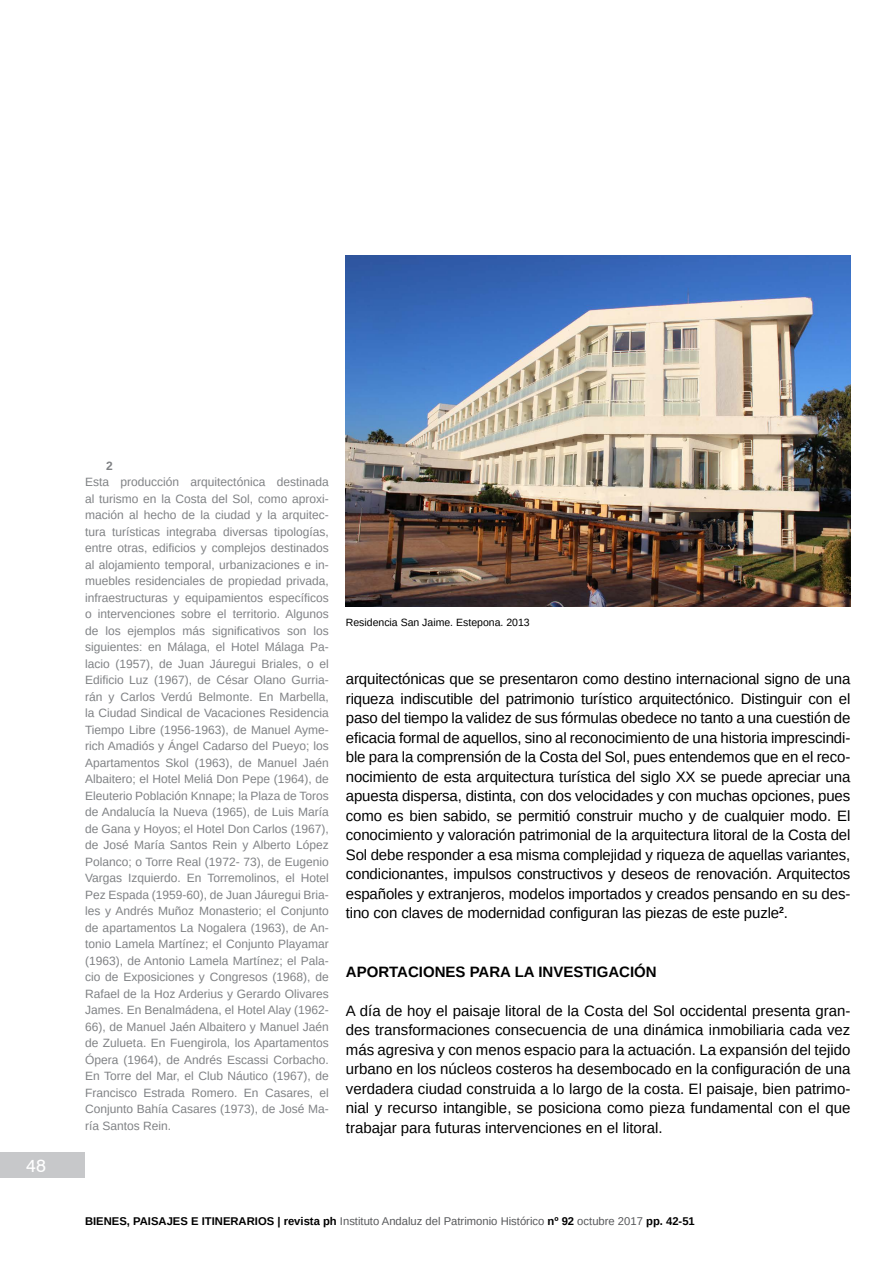
<style>
.page{position:relative;width:893px;height:1263px;background:#fff}
.page>*{position:absolute;margin:0;border:0;box-sizing:border-box;transform-origin:0 0}
.t1{font:18px "Swiss 721 BT";color:#fff}
.t2{font:15px/19.5px "Arimo";letter-spacing:-.005em;color:#000;text-align:justify}
.t3{font:700 15px "Arimo";color:#000}
.t4{font:12px/16.5px "Arimo";color:#808285;text-align:justify}
.t5{font:700 12px "Arimo";color:#808285}
.t6{font:700 11.25px "Arimo";color:#000}
.t7{font:10.5px "Arimo";color:#000}
.s1{font-weight:400;color:#58595b}
</style>
<div class="page">
<div style="left:0;top:1152px;width:85px;height:26px;background:#c7c8ca"></div>
<img style="left:346px;top:255px;width:504px;height:351px">
<h1 class="t1" style="left:26px;top:1154px;width:21px">48</h1>
<p class="t5" style="left:106px;top:457px;width:8px">2</p>
<p class="t4" style="left:85px;top:474px;width:245px">Esta producción arquitectónica destinada al turismo en la Costa del Sol, como aproxi&shy;mación al hecho de la ciudad y la arquitec&shy;tura turísticas integraba diversas tipologías, entre otras, edificios y complejos destinados al alojamiento temporal, urbanizaciones e in&shy;muebles residenciales de propiedad privada, infraestructuras y equipamientos específicos o intervenciones sobre el territorio. Algunos de los ejemplos más significativos son los siguientes: en Málaga, el Hotel Málaga Pa&shy;lacio (1957), de Juan Jáuregui Briales, o el Edificio Luz (1967), de César Olano Gurria&shy;rán y Carlos Verdú Belmonte. En Marbella, la Ciudad Sindical de Vacaciones Residencia Tiempo Libre (1956-1963), de Manuel Ayme&shy;rich Amadiós y Ángel Cadarso del Pueyo; los Apartamentos Skol (1963), de Manuel Jaén Albaitero; el Hotel Meliá Don Pepe (1964), de Eleuterio Población Knnape; la Plaza de Toros de Andalucía la Nueva (1965), de Luis María de Gana y Hoyos; el Hotel Don Carlos (1967), de José María Santos Rein y Alberto López Polanco; o Torre Real (1972- 73), de Eugenio Vargas Izquierdo. En Torremolinos, el Hotel Pez Espada (1959-60), de Juan Jáuregui Bria&shy;les y Andrés Muñoz Monasterio; el Conjunto de apartamentos La Nogalera (1963), de An&shy;tonio Lamela Martínez; el Conjunto Playamar (1963), de Antonio Lamela Martínez; el Pala&shy;cio de Exposiciones y Congresos (1968), de Rafael de la Hoz Arderius y Gerardo Olivares James. En Benalmádena, el Hotel Alay (1962- 66), de Manuel Jaén Albaitero y Manuel Jaén de Zulueta. En Fuengirola, los Apartamentos Ópera (1964), de Andrés Escassi Corbacho.<br>En Torre del Mar, el Club Náutico (1967), de Francisco Estrada Romero. En Casares, el Conjunto Bahía Casares (1973), de José Ma&shy;ría Santos Rein.</p>
<p class="t7" style="left:346px;top:615px;width:185px">Residencia San Jaime. Estepona. 2013</p>
<p class="t2" style="left:346px;top:669px;width:506px">arquitectónicas que se presentaron como destino internacional signo de una riqueza indiscutible del patrimonio turístico arquitectónico. Distinguir con el paso del tiempo la validez de sus fórmulas obedece no tanto a una cuestión de eficacia formal de aquellos, sino al reconocimiento de una historia imprescindi&shy;ble para la comprensión de la Costa del Sol, pues entendemos que en el reco&shy;nocimiento de esta arquitectura turística del siglo XX se puede apreciar una apuesta dispersa, distinta, con dos velocidades y con muchas opciones, pues como es bien sabido, se permitió construir mucho y de cualquier modo. El conocimiento y valoración patrimonial de la arquitectura litoral de la Costa del Sol debe responder a esa misma complejidad y riqueza de aquellas variantes, condicionantes, impulsos constructivos y deseos de renovación. Arquitectos españoles y extranjeros, modelos importados y creados pensando en su des&shy;tino con claves de modernidad configuran las piezas de este puzle<sup>2</sup>.</p>
<p class="t3" style="left:346px;top:961px;width:312px">APORTACIONES PARA LA INVESTIGACIÓN</p>
<p class="t2" style="left:346px;top:1001px;width:506px">A día de hoy el paisaje litoral de la Costa del Sol occidental presenta gran&shy;des transformaciones consecuencia de una dinámica inmobiliaria cada vez más agresiva y con menos espacio para la actuación. La expansión del tejido urbano en los núcleos costeros ha desembocado en la configuración de una verdadera ciudad construida a lo largo de la costa. El paisaje, bien patrimo&shy;nial y recurso intangible, se posiciona como pieza fundamental con el que trabajar para futuras intervenciones en el litoral.</p>
<p class="t6" style="left:85px;top:1213px;width:611px">BIENES, PAISAJES E ITINERARIOS | revista ph <span class="s1">Instituto Andaluz del Patrimonio Histórico</span> nº 92 <span class="s1">octubre 2017</span> pp. 42-51</p>
</div>
